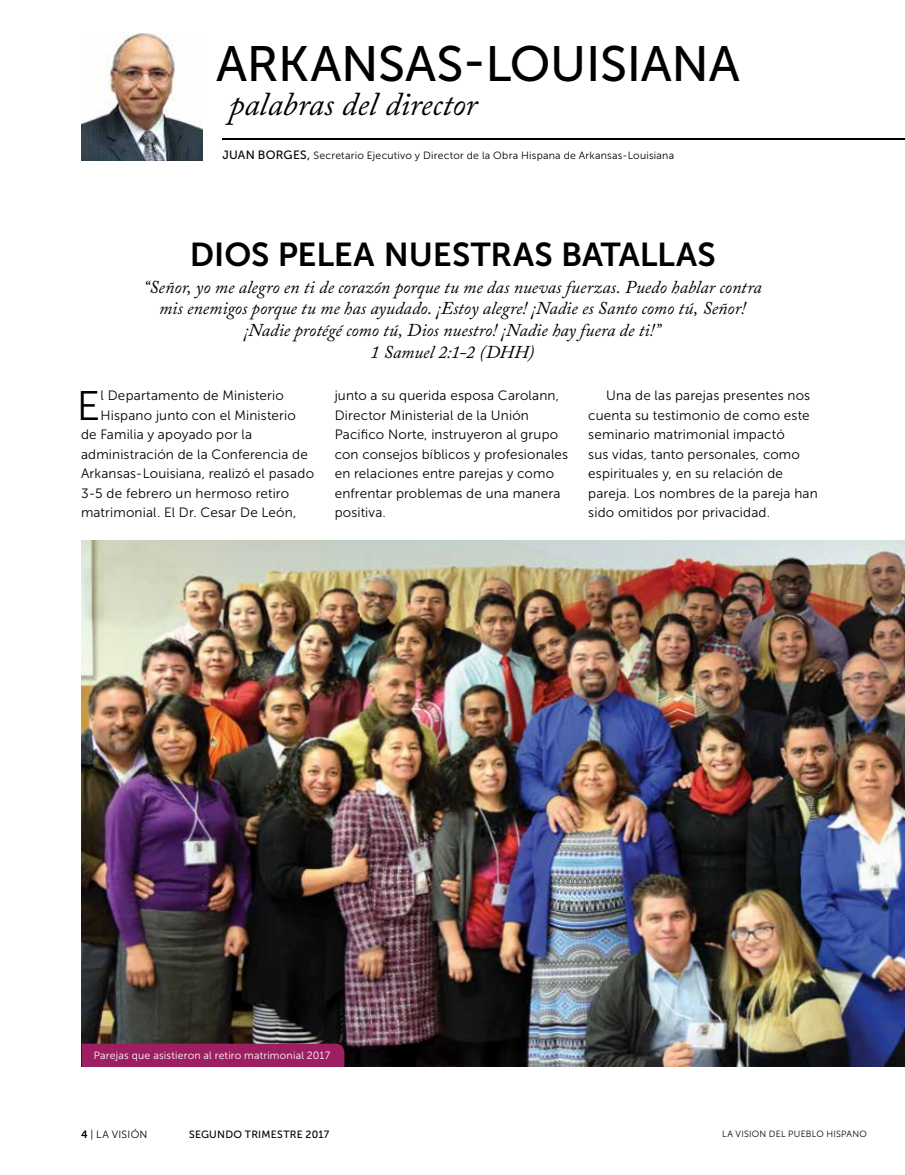
<style>
.page{position:relative;width:905px;height:1175px;background:#fff}
.page>*{position:absolute;margin:0;border:0;box-sizing:border-box;transform-origin:0 0}
.t1{font:49.5px "Museo Sans 500";letter-spacing:-.005em;color:#000}
.t2{font:41.25px "Museo Sans 300";color:#000}
.t3{font:33px "Museo Sans 700";letter-spacing:-.005em;color:#000}
.t4{font:italic 33px "Adobe Caslon Pro";color:#000}
.t5{font:italic 18px/21.6px "Adobe Caslon Pro";letter-spacing:.005em;color:#000;text-align:center}
.t6{font:13.5px/19.5px "Museo Sans 300";letter-spacing:.01em;color:#000}
.t7{font:10.5px "Museo Sans 300";letter-spacing:.02em;color:#000}
.t8{font:10.5px "Museo Sans 300";letter-spacing:.02em;color:#fff}
.t9{font:10.5px "Museo Sans 500";letter-spacing:.02em;color:#000}
.t10{font:9px "Museo Sans 300";letter-spacing:.03em;color:#000}
.s1{font-family:"Museo Sans 500";font-size:12px}
.s2{font-family:"Museo Sans 700"}
</style>
<div class="page">
<img style="left:81px;top:33px;width:122px;height:127px">
<hr style="left:222px;top:138px;width:682px;height:2px;background:#000">
<img style="left:82px;top:540px;width:822px;height:526px">
<div style="left:82px;top:1043px;width:262px;height:23px;background:#9d1f62"></div>
<h1 class="t1" style="left:216px;top:37px;width:525px">ARKANSAS-LOUISIANA</h1>
<h3 class="t4" style="left:229px;top:84px;width:249px">palabras del director</h3>
<p class="t7" style="left:222px;top:150px;width:453px"><span class="s1">JUAN BORGES,</span> Secretario Ejecutivo y Director de la Obra Hispana de Arkansas-Louisiana</p>
<h3 class="t3" style="left:190px;top:236px;width:527px">DIOS PELEA NUESTRAS BATALLAS</h3>
<p class="t5" style="left:143px;top:276px;width:619px">“Señor, yo me alegro en ti de corazón porque tu me das nuevas fuerzas. Puedo hablar contra mis enemigos porque tu me has ayudado. ¡Estoy alegre! ¡Nadie es Santo como tú, Señor! ¡Nadie protégé como tú, Dios nuestro! ¡Nadie hay fuera de ti!”<br>1 Samuel 2:1-2 (DHH)</p>
<h2 class="t2" style="left:77px;top:383px;width:25px">E</h2>
<p class="t6" style="left:101px;top:386px;width:185px">l Departamento de Ministerio</p>
<p class="t6" style="left:101px;top:405px;width:197px">Hispano junto con el Ministerio</p>
<p class="t6" style="left:81px;top:425px;width:173px">de Familia y apoyado por la</p>
<p class="t6" style="left:81px;top:444px;width:228px">administración de la Conferencia de</p>
<p class="t6" style="left:81px;top:464px;width:234px">Arkansas-Louisiana, realizó el pasado</p>
<p class="t6" style="left:81px;top:483px;width:209px">3-5 de febrero un hermoso retiro</p>
<p class="t6" style="left:81px;top:503px;width:217px">matrimonial. El Dr. Cesar De León,</p>
<p class="t6" style="left:334px;top:386px;width:235px">junto a su querida esposa Carolann,<br>Director Ministerial de la Unión<br>Pacifico Norte, instruyeron al grupo con consejos bíblicos y profesionales en relaciones entre parejas y como enfrentar problemas de una manera positiva.</p>
<p class="t6" style="left:588px;top:386px;width:231px;text-indent:18px">Una de las parejas presentes nos cuenta su testimonio de como este seminario matrimonial impactó<br>sus vidas, tanto personales, como espirituales y, en su relación de pareja. Los nombres de la pareja han sido omitidos por privacidad.</p>
<p class="t8" style="left:94px;top:1050px;width:238px">Parejas que asistieron al retiro matrimonial 2017</p>
<p class="t7" style="left:81px;top:1128px;width:68px"><span class="s2">4</span> | LA VISIÓN</p>
<p class="t9" style="left:189px;top:1128px;width:142px">SEGUNDO TRIMESTRE 2017</p>
<p class="t10" style="left:722px;top:1128px;width:146px">LA VISION DEL PUEBLO HISPANO</p>
</div>
